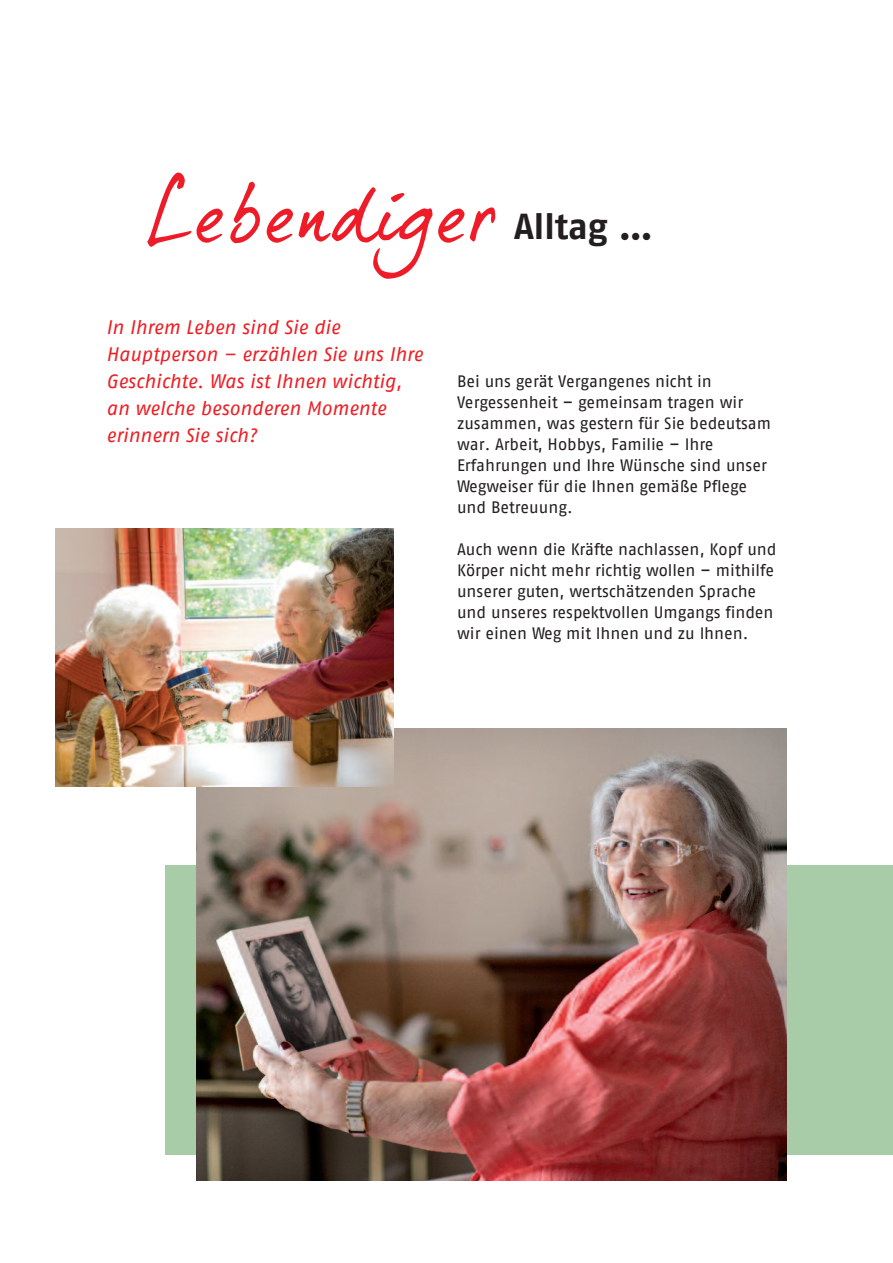
<style>
.page{position:relative;width:893px;height:1263px;background:#fff}
.page>*{position:absolute;margin:0;border:0;box-sizing:border-box;transform-origin:0 0}
.t1{font:81px "Dear Joe 5 CASUAL";letter-spacing:-.02em;color:#ee1c28}
.t2{font:700 36px "AWO Fago Office";letter-spacing:-.005em;color:#231f20}
.t3{font:italic 19.5px/27px "AWO Fago Office";letter-spacing:-.005em;color:#ee1d23}
.t4{font:16.5px/21px "AWO Fago Office";color:#231f20}
</style>
<div class="page">
<div style="left:166px;top:865px;width:727px;height:289px;background:#a8cca7"></div>
<img style="left:197px;top:728px;width:590px;height:453px">
<img style="left:55px;top:528px;width:338px;height:258px">
<h1 class="t1" style="left:145px;top:172px;width:354px">Lebendiger</h1>
<h2 class="t2" style="left:514px;top:210px;width:140px">Alltag …</h2>
<p class="t3" style="left:106px;top:314px;width:318px">In Ihrem Leben sind Sie die<br>Hauptperson – erzählen Sie uns Ihre<br>Geschichte. Was ist Ihnen wichtig, an welche besonderen Momente erinnern Sie sich?</p>
<p class="t4" style="left:457px;top:370px;width:316px">Bei uns gerät Vergangenes nicht in Vergessenheit – gemeinsam tragen wir zusammen, was gestern für Sie bedeutsam war. Arbeit, Hobbys, Familie – Ihre Erfahrungen und Ihre Wünsche sind unser Wegweiser für die Ihnen gemäße Pflege und Betreuung.</p>
<p class="t4" style="left:457px;top:538px;width:321px">Auch wenn die Kräfte nachlassen, Kopf und Körper nicht mehr richtig wollen – mithilfe unserer guten, wertschätzenden Sprache und unseres respektvollen Umgangs finden wir einen Weg mit Ihnen und zu Ihnen.</p>
</div>
